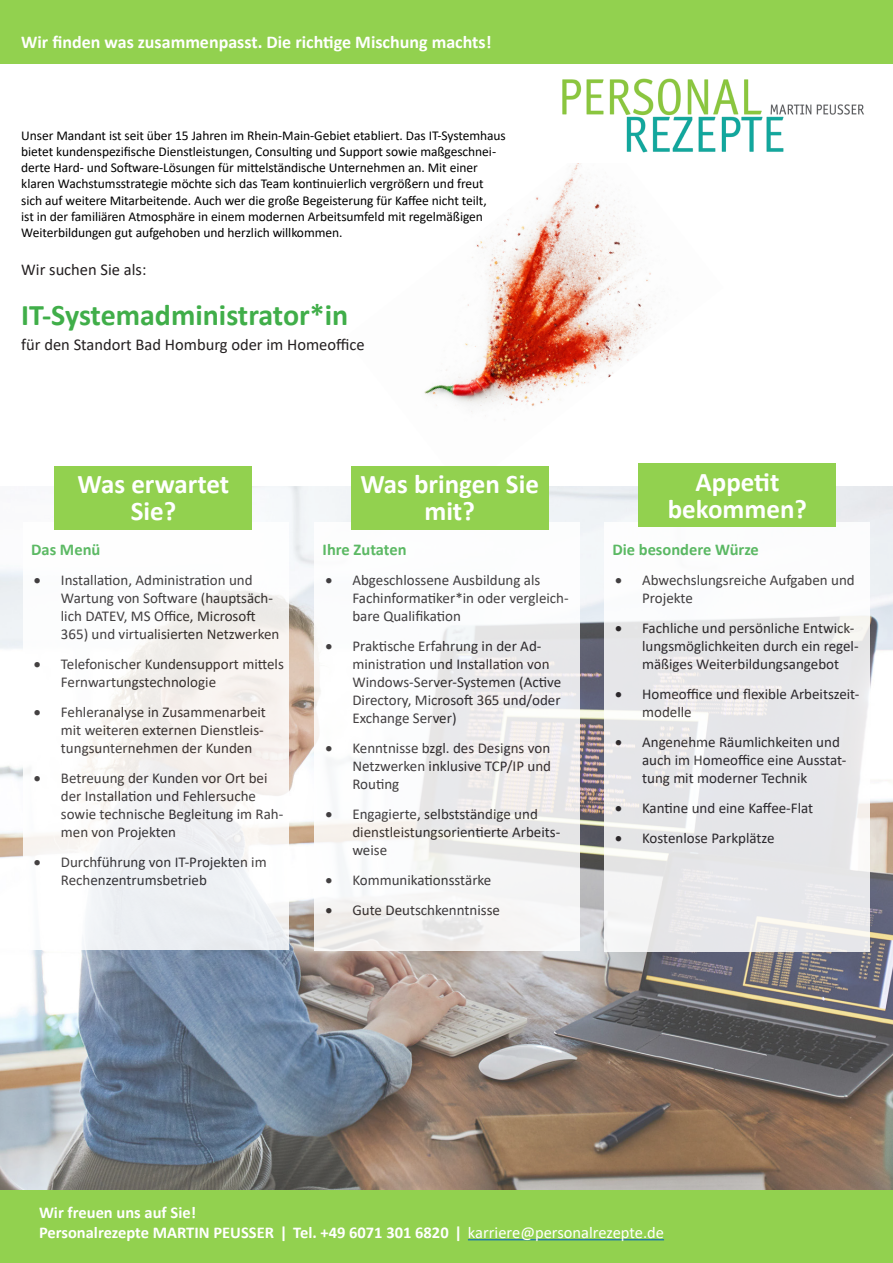
<style>
.page{position:relative;width:893px;height:1263px;background:#fff}
.page>*{position:absolute;margin:0;border:0;box-sizing:border-box;transform-origin:0 0}
.t1{font:700 30px "Calibri";color:#40ae49}
.t2{font:700 27px/27px "Calibri";color:#fff;text-align:center}
.t3{font:700 18px "Calibri";color:#fff}
.t4{font:700 16.5px "Calibri";color:#fff}
.t5{font:16.5px "Calibri";color:#231f20}
.t6{font:700 16.5px "Calibri";color:#40ae49}
.t7{font:15px/18px "Calibri";color:#231f20}
.t8{font:13.5px/16.2px "Calibri";letter-spacing:-.005em;color:#000}
.s1{font-weight:400}
</style>
<div class="page">
<img style="left:345px;top:163px;width:311px;height:324px">
<div style="left:0;top:0;width:893px;height:64px;background:#92d14f"></div>
<img style="left:562px;top:78px;width:302px;height:75px">
<img style="left:0;top:487px;width:893px;height:704px">
<div style="left:0;top:1191px;width:893px;height:72px;background:#92d14f"></div>
<svg style="left:23px;top:522px;width:265px;height:427px;fill:#f9f6f6"></svg>
<svg style="left:314px;top:523px;width:266px;height:428px"></svg>
<svg style="left:604px;top:522px;width:266px;height:429px;fill:#e6e7ea"></svg>
<div style="left:639px;top:463px;width:197px;height:64px;background:#92d14f"></div>
<hr style="left:468px;top:1239px;width:196px;height:1px;background:#0563c1">
<div style="left:55px;top:466px;width:197px;height:63px;background:#92d14f"></div>
<div style="left:351px;top:466px;width:197px;height:63px;background:#92d14f"></div>
<p class="t3" style="left:21px;top:29px;width:472px">Wir finden was zusammenpasst. Die richtige Mischung machts!</p>
<p class="t8" style="left:21px;top:127px;width:486px">Unser Mandant ist seit über 15 Jahren im Rhein-Main-Gebiet etabliert. Das IT-Systemhaus bietet kundenspezifische Dienstleistungen, Consulting und Support sowie maßgeschnei&shy;derte Hard- und Software-Lösungen für mittelständische Unternehmen an. Mit einer klaren Wachstumsstrategie möchte sich das Team kontinuierlich vergrößern und freut sich auf weitere Mitarbeitende. Auch wer die große Begeisterung für Kaffee nicht teilt,<br>ist in der familiären Atmosphäre in einem modernen Arbeitsumfeld mit regelmäßigen Weiterbildungen gut aufgehoben und herzlich willkommen.</p>
<p class="t5" style="left:21px;top:258px;width:127px">Wir suchen Sie als:</p>
<p class="t1" style="left:21px;top:294px;width:328px">IT-Systemadministrator*in</p>
<p class="t5" style="left:21px;top:333px;width:345px">für den Standort Bad Homburg oder im Homeoffice</p>
<p class="t2" style="left:78px;top:471px;width:153px">Was erwartet<br>Sie?</p>
<p class="t2" style="left:360px;top:471px;width:180px">Was bringen Sie mit?</p>
<p class="t6" style="left:31px;top:537px;width:71px">Das Menü</p>
<p class="t7" style="left:61px;top:570px;width:220px;text-indent:-27px">• Installation, Administration und Wartung von Software (hauptsäch&shy;lich DATEV, MS Office, Microsoft 365) und virtualisierten Netzwerken</p>
<p class="t7" style="left:61px;top:654px;width:225px;text-indent:-27px">• Telefonischer Kundensupport mittels<br>Fernwartungstechnologie</p>
<p class="t7" style="left:61px;top:702px;width:207px;text-indent:-27px">• Fehleranalyse in Zusammenarbeit mit weiteren externen Dienstleis&shy;tungsunternehmen der Kunden</p>
<p class="t7" style="left:61px;top:768px;width:224px;text-indent:-27px">• Betreuung der Kunden vor Ort bei der Installation und Fehlersuche sowie technische Begleitung im Rah&shy;men von Projekten</p>
<p class="t7" style="left:61px;top:852px;width:207px;text-indent:-27px">• Durchführung von IT-Projekten im<br>Rechenzentrumsbetrieb</p>
<p class="t6" style="left:323px;top:538px;width:85px">Ihre Zutaten</p>
<p class="t7" style="left:352px;top:570px;width:218px;text-indent:-27px">• Abgeschlossene Ausbildung als<br>Fachinformatiker*in oder vergleich&shy;bare Qualifikation</p>
<p class="t7" style="left:352px;top:636px;width:210px;text-indent:-27px">• Praktische Erfahrung in der Ad&shy;ministration und Installation von<br>Windows-Server-Systemen (Active<br>Directory, Microsoft 365 und/oder<br>Exchange Server)</p>
<p class="t7" style="left:352px;top:738px;width:200px;text-align:justify;text-indent:-27px">• Kenntnisse bzgl. des Designs von Netzwerken inklusive TCP/IP und Routing</p>
<p class="t7" style="left:352px;top:804px;width:209px;text-indent:-27px">• Engagierte, selbstständige und dienstleistungsorientierte Arbeits&shy;weise</p>
<p class="t7" style="left:325px;top:870px;width:167px">• Kommunikationsstärke</p>
<p class="t7" style="left:325px;top:900px;width:176px">• Gute Deutschkenntnisse</p>
<p class="t2" style="left:668px;top:468px;width:141px">Appetit bekommen?</p>
<p class="t6" style="left:612px;top:537px;width:148px">Die besondere Würze</p>
<p class="t7" style="left:642px;top:570px;width:214px;text-indent:-27px">• Abwechslungsreiche Aufgaben und<br>Projekte</p>
<p class="t7" style="left:642px;top:618px;width:218px;text-indent:-27px">• Fachliche und persönliche Entwick&shy;lungsmöglichkeiten durch ein regel&shy;mäßiges Weiterbildungsangebot</p>
<p class="t7" style="left:642px;top:684px;width:219px;text-indent:-27px">• Homeoffice und flexible Arbeitszeit&shy;modelle</p>
<p class="t7" style="left:642px;top:732px;width:206px;text-indent:-27px">• Angenehme Räumlichkeiten und auch im Homeoffice eine Ausstat&shy;tung mit moderner Technik</p>
<p class="t7" style="left:615px;top:798px;width:200px">• Kantine und eine Kaffee-Flat</p>
<p class="t7" style="left:615px;top:828px;width:161px">• Kostenlose Parkplätze</p>
<p class="t4" style="left:39px;top:1201px;width:159px">Wir freuen uns auf Sie!</p>
<p class="t4" style="left:39px;top:1221px;width:627px">Personalrezepte MARTIN PEUSSER Tel. +49 6071 301 6820 <span class="s1">karriere@personalrezepte.de</span></p>
</div>
